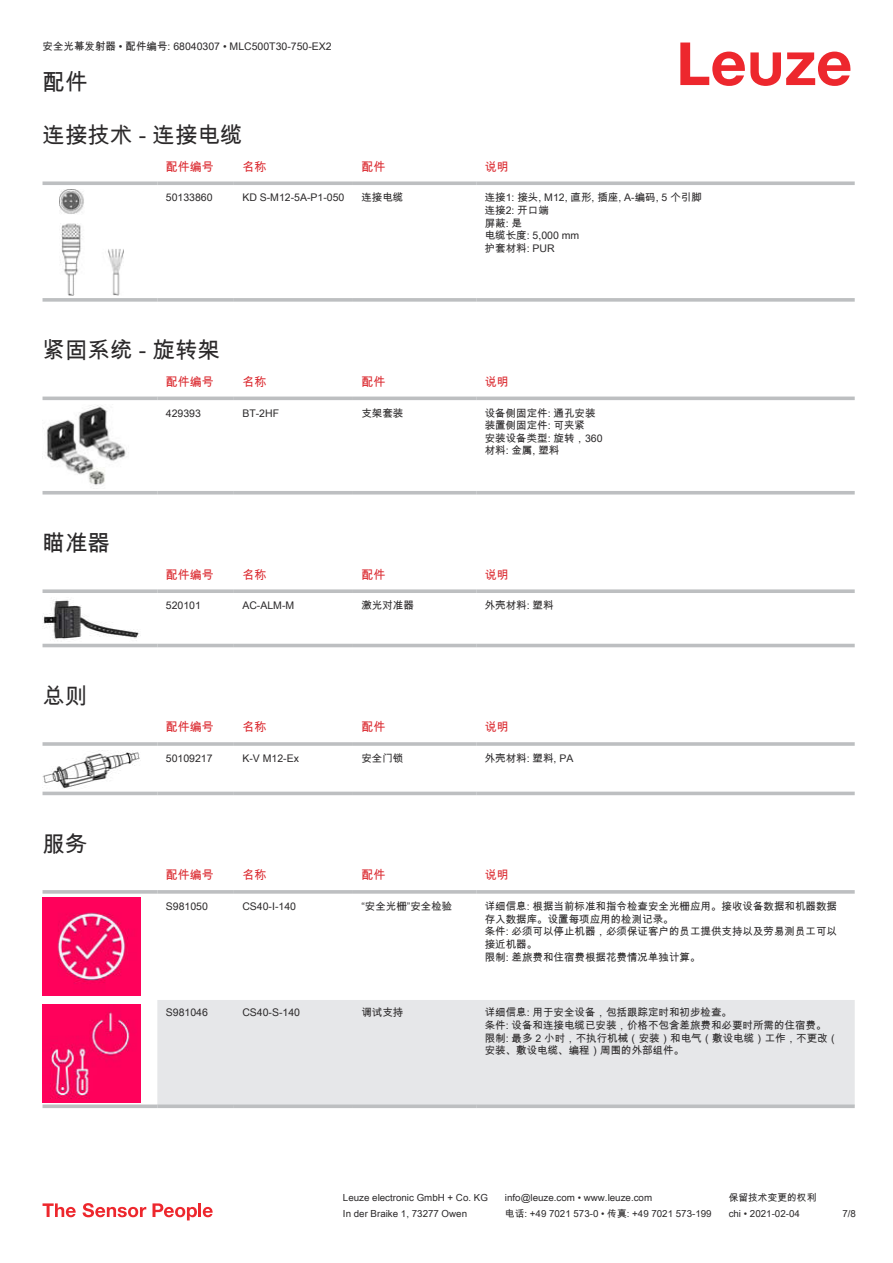
<style>
.page{position:relative;width:893px;height:1263px;background:#fff}
.page>*{position:absolute;margin:0;border:0;box-sizing:border-box;transform-origin:0 0}
.t1{font:22.5px "Arial Unicode MS";color:#2b292a}
.t2{font:12px "Arial Unicode MS";color:#db2a30}
.t3{font:10.5px/12.6px "Arial Unicode MS";color:#2b292a}
.t4{font:9.75px "Arial Unicode MS";color:#2b292a}
</style>
<div class="page">
<svg style="left:680px;top:43px;width:170px;height:43px"></svg>
<svg style="left:43px;top:181px;width:114px;height:4px"></svg>
<svg style="left:157px;top:181px;width:77px;height:4px"></svg>
<svg style="left:234px;top:181px;width:119px;height:4px"></svg>
<svg style="left:353px;top:181px;width:123px;height:4px"></svg>
<svg style="left:476px;top:181px;width:379px;height:4px;background:#c4c6c8"></svg>
<svg style="left:43px;top:298px;width:114px;height:4px"></svg>
<svg style="left:157px;top:298px;width:77px;height:4px"></svg>
<svg style="left:234px;top:298px;width:119px;height:4px"></svg>
<svg style="left:353px;top:298px;width:123px;height:4px"></svg>
<svg style="left:476px;top:298px;width:379px;height:4px;background:#c3c5c7"></svg>
<img style="left:59px;top:189px;width:65px;height:107px">
<svg style="left:43px;top:396px;width:812px;height:99px"></svg>
<hr style="left:43px;top:397px;width:114px;height:3px;background:#bdbfc1">
<hr style="left:157px;top:397px;width:77px;height:3px;background:#bdbfc1">
<hr style="left:234px;top:397px;width:119px;height:3px;background:#bdbfc1">
<hr style="left:353px;top:397px;width:123px;height:3px;background:#bdbfc1">
<hr style="left:476px;top:397px;width:379px;height:3px;background:#bdbfc1">
<hr style="left:43px;top:491px;width:114px;height:3px;background:#bdbfc1">
<hr style="left:157px;top:491px;width:77px;height:3px;background:#bdbfc1">
<hr style="left:234px;top:491px;width:119px;height:3px;background:#bdbfc1">
<hr style="left:353px;top:491px;width:123px;height:3px;background:#bdbfc1">
<hr style="left:476px;top:491px;width:379px;height:3px;background:#bdbfc1">
<img style="left:43px;top:404px;width:97px;height:84px">
<div style="left:43px;top:643px;width:812px;height:5px;background:#edeeee"></div>
<svg style="left:43px;top:589px;width:114px;height:4px"></svg>
<svg style="left:157px;top:589px;width:77px;height:4px"></svg>
<svg style="left:234px;top:589px;width:119px;height:4px"></svg>
<svg style="left:353px;top:589px;width:123px;height:4px"></svg>
<svg style="left:476px;top:589px;width:379px;height:4px;background:#c4c5c7"></svg>
<hr style="left:43px;top:644px;width:114px;height:3px;background:#bdbfc1">
<hr style="left:157px;top:644px;width:77px;height:3px;background:#bdbfc1">
<hr style="left:234px;top:644px;width:119px;height:3px;background:#bdbfc1">
<hr style="left:353px;top:644px;width:123px;height:3px;background:#bdbfc1">
<hr style="left:476px;top:644px;width:379px;height:3px;background:#bdbfc1">
<img style="left:43px;top:600px;width:97px;height:40px">
<svg style="left:43px;top:760px;width:812px;height:36px"></svg>
<hr style="left:43px;top:742px;width:114px;height:4px;background:#c3c5c7">
<svg style="left:157px;top:742px;width:77px;height:4px"></svg>
<hr style="left:234px;top:742px;width:119px;height:4px;background:#c4c6c7">
<hr style="left:353px;top:742px;width:123px;height:4px;background:#c3c5c7">
<svg style="left:476px;top:742px;width:379px;height:4px;background:#c3c5c7"></svg>
<hr style="left:43px;top:792px;width:114px;height:3px;background:#bdbfc1">
<hr style="left:157px;top:792px;width:77px;height:3px;background:#bdbfc1">
<hr style="left:234px;top:792px;width:119px;height:3px;background:#bdbfc1">
<hr style="left:353px;top:792px;width:123px;height:3px;background:#bdbfc1">
<hr style="left:476px;top:792px;width:379px;height:3px;background:#bdbfc1">
<img style="left:43px;top:750px;width:97px;height:39px">
<div style="left:157px;top:1000px;width:698px;height:104px;background:#e6e7e9"></div>
<svg style="left:43px;top:890px;width:114px;height:4px"></svg>
<svg style="left:157px;top:890px;width:77px;height:4px"></svg>
<svg style="left:234px;top:890px;width:119px;height:4px"></svg>
<svg style="left:353px;top:890px;width:123px;height:4px"></svg>
<svg style="left:476px;top:890px;width:379px;height:4px;background:#c3c5c7"></svg>
<svg style="left:43px;top:1104px;width:114px;height:4px"></svg>
<svg style="left:157px;top:1104px;width:77px;height:4px"></svg>
<svg style="left:234px;top:1104px;width:119px;height:4px"></svg>
<svg style="left:353px;top:1104px;width:123px;height:4px"></svg>
<svg style="left:476px;top:1104px;width:379px;height:4px;background:#c2c4c6"></svg>
<img style="left:43px;top:898px;width:97px;height:98px">
<img style="left:43px;top:1004px;width:97px;height:98px">
<svg style="left:43px;top:1203px;width:33px;height:14px"></svg>
<svg style="left:83px;top:1203px;width:63px;height:14px"></svg>
<svg style="left:153px;top:1203px;width:44px;height:17px"></svg>
<hr style="left:198px;top:1203px;width:3px;height:14px;background:#ed272d">
<svg style="left:203px;top:1207px;width:10px;height:10px"></svg>
<p class="t3" style="left:43px;top:40px;width:291px">安全光幕发射器 • 配件编号: 68040307 • MLC500T30-750-EX2</p>
<h1 class="t1" style="left:43px;top:66px;width:46px">配件</h1>
<h1 class="t1" style="left:43px;top:119px;width:202px">连接技术 - 连接电缆</h1>
<p class="t2" style="left:166px;top:158px;width:49px">配件编号</p>
<p class="t2" style="left:242px;top:158px;width:25px">名称</p>
<p class="t2" style="left:361px;top:158px;width:25px">配件</p>
<p class="t2" style="left:485px;top:158px;width:25px">说明</p>
<p class="t3" style="left:166px;top:191px;width:48px">50133860</p>
<p class="t3" style="left:242px;top:191px;width:104px">KD S-M12-5A-P1- 050</p>
<p class="t3" style="left:361px;top:191px;width:43px">连接电缆</p>
<p class="t3" style="left:485px;top:191px;width:219px">连接1: 接头, M12, 直形, 插座, A-编码, 5 个引脚连接2: 开口端<br>屏蔽: 是<br>电缆长度: 5,000 mm<br>护套材料: PUR</p>
<h1 class="t1" style="left:43px;top:334px;width:179px">紧固系统 - 旋转架</h1>
<p class="t2" style="left:166px;top:373px;width:49px">配件编号</p>
<p class="t2" style="left:242px;top:373px;width:25px">名称</p>
<p class="t2" style="left:361px;top:373px;width:25px">配件</p>
<p class="t2" style="left:485px;top:373px;width:25px">说明</p>
<p class="t3" style="left:166px;top:406px;width:37px">429393</p>
<p class="t3" style="left:242px;top:406px;width:38px">BT-2HF</p>
<p class="t3" style="left:361px;top:406px;width:43px">支架套装</p>
<p class="t3" style="left:485px;top:406px;width:119px">设备侧固定件: 通孔安装装置侧固定件: 可夹紧<br>安装设备类型: 旋转，360材料: 金属, 塑料</p>
<h1 class="t1" style="left:43px;top:527px;width:69px">瞄准器</h1>
<h1 class="t1" style="left:43px;top:680px;width:46px">总则</h1>
<h1 class="t1" style="left:43px;top:827px;width:46px">服务</h1>
<p class="t2" style="left:166px;top:566px;width:49px">配件编号</p>
<p class="t2" style="left:242px;top:566px;width:25px">名称</p>
<p class="t2" style="left:361px;top:566px;width:25px">配件</p>
<p class="t2" style="left:485px;top:566px;width:25px">说明</p>
<p class="t3" style="left:166px;top:599px;width:37px">520101</p>
<p class="t3" style="left:242px;top:599px;width:53px">AC-ALM-M</p>
<p class="t3" style="left:361px;top:599px;width:54px">激光对准器</p>
<p class="t3" style="left:485px;top:599px;width:70px">外壳材料: 塑料</p>
<p class="t2" style="left:166px;top:718px;width:49px">配件编号</p>
<p class="t2" style="left:242px;top:718px;width:25px">名称</p>
<p class="t2" style="left:361px;top:718px;width:25px">配件</p>
<p class="t2" style="left:485px;top:718px;width:25px">说明</p>
<p class="t3" style="left:166px;top:752px;width:48px">50109217</p>
<p class="t3" style="left:242px;top:752px;width:58px">K-V M12-Ex</p>
<p class="t3" style="left:361px;top:752px;width:43px">安全门锁</p>
<p class="t3" style="left:485px;top:752px;width:90px">外壳材料: 塑料, PA</p>
<p class="t2" style="left:166px;top:866px;width:49px">配件编号</p>
<p class="t2" style="left:242px;top:866px;width:25px">名称</p>
<p class="t2" style="left:361px;top:866px;width:25px">配件</p>
<p class="t2" style="left:485px;top:866px;width:25px">说明</p>
<p class="t3" style="left:166px;top:900px;width:44px">S981050</p>
<p class="t3" style="left:242px;top:900px;width:55px">CS40-I-140</p>
<p class="t3" style="left:361px;top:900px;width:92px">“安全光栅”安全检验</p>
<p class="t3" style="left:485px;top:900px;width:354px">详细信息: 根据当前标准和指令检查安全光栅应用。接收设备数据和机器数据存入数据库 。设置每项应用的检测记录。<br>条件: 必须可以停止机器，必须保证客户的员工提供支持以及劳易测员工可以接近机 器。<br>限制: 差旅费和住宿费根据花费情况单独计算。</p>
<p class="t3" style="left:166px;top:1006px;width:44px">S981046</p>
<p class="t3" style="left:242px;top:1006px;width:59px">CS40-S-140</p>
<p class="t3" style="left:361px;top:1006px;width:43px">调试支持</p>
<p class="t3" style="left:485px;top:1006px;width:355px">详细信息: 用于安全设备，包括跟踪定时和初步检查。<br>条件: 设备和连接电缆已安装，价格不包含差旅费和必要时所需的住宿费。限制: 最多 2 小时，不执行机械（安装）和电气（敷设电缆）工作，不更改（安装、敷设电 缆、编程）周围的外部组件。</p>
<p class="t4" style="left:343px;top:1191px;width:146px">Leuze electronic GmbH + Co. KG</p>
<p class="t4" style="left:505px;top:1191px;width:149px">info@leuze.com • www.leuze.com</p>
<p class="t4" style="left:729px;top:1191px;width:89px">保留技术变更的权利</p>
<p class="t4" style="left:343px;top:1206px;width:126px">In der Braike 1, 73277 Owen</p>
<p class="t4" style="left:505px;top:1206px;width:208px">电话: +49 7021 573-0 • 传真: +49 7021 573-199</p>
<p class="t4" style="left:729px;top:1206px;width:73px">chi • 2021-02-04</p>
<p class="t4" style="left:842px;top:1206px;width:15px">7 /8</p>
</div>
